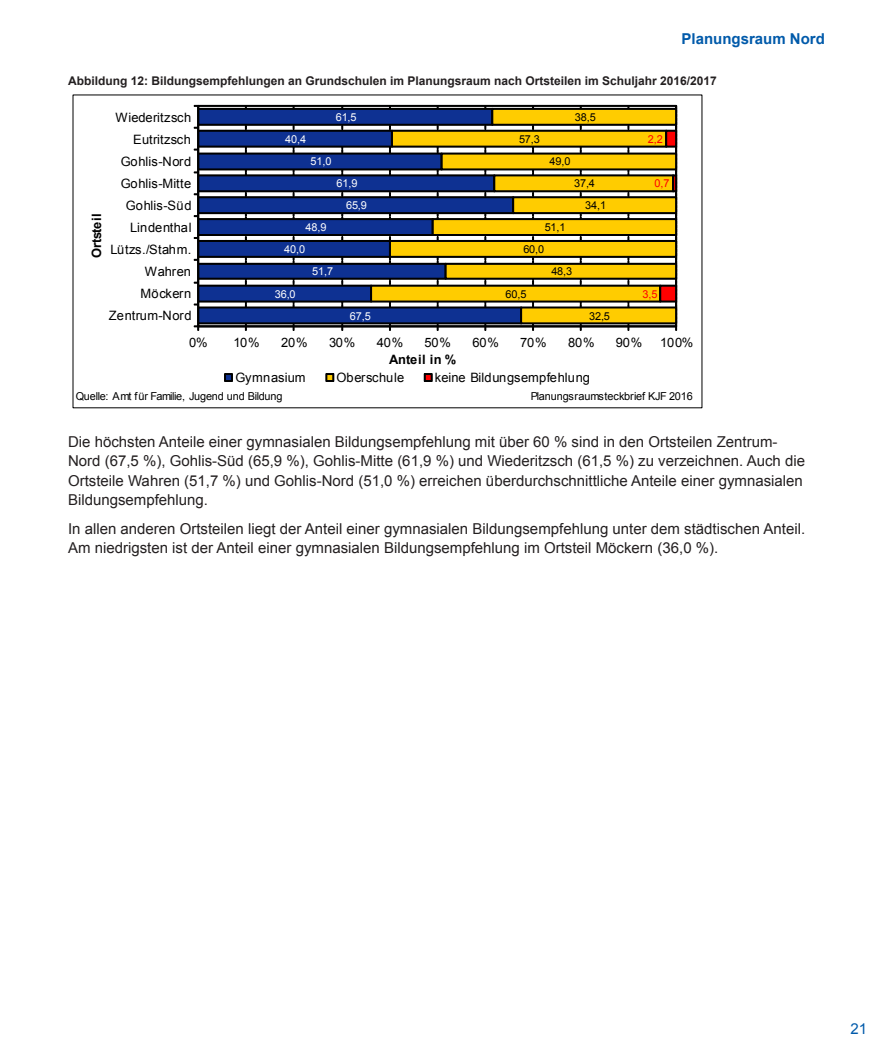
<style>
.page{position:relative;width:893px;height:1063px;background:#fff}
.page>*{position:absolute;margin:0;border:0;box-sizing:border-box;transform-origin:0 0}
.western{font:15px/19.5px "Arial";color:#231f20}
.t1{font:700 15px "Arial";color:#015aaa}
.t2{font:15px "Arial";color:#015aaa}
.t3{font:12.9px "Arial";letter-spacing:.01em;color:#000}
.t4{font:12.9px "Arial";letter-spacing:.03em;color:#000}
.t5{font:700 12.9px "Arial";color:#000}
.Abbildung{font:700 12px "Arial";color:#231f20}
.t6{font:10.95px "Arial";letter-spacing:-.01em;color:#000}
.t7{font:10.95px "Arial";letter-spacing:-.01em;color:#fff}
.t8{font:10.95px "Arial";color:#f00}
</style>
<div class="page">
<svg style="left:194px;top:105px;width:483px;height:226px;background:#7b775d"></svg>
<svg style="left:224px;top:373px;width:9px;height:9px"></svg>
<svg style="left:325px;top:373px;width:10px;height:9px"></svg>
<svg style="left:423px;top:373px;width:10px;height:9px"></svg>
<p class="t1" style="left:682px;top:28px;width:145px">Planungsraum Nord</p>
<p class="Abbildung" style="left:68px;top:73px;width:650px">Abbildung 12: Bildungsempfehlungen an Grundschulen im Planungsraum nach Ortsteilen im Schuljahr 2016/2017</p>
<p class="t3" style="left:116px;top:109px;width:77px">Wiederitzsch</p>
<p class="t7" style="left:336px;top:110px;width:22px">61,5</p>
<p class="t6" style="left:575px;top:110px;width:22px">38,5</p>
<p class="t3" style="left:133px;top:131px;width:59px">Eutritzsch</p>
<p class="t7" style="left:285px;top:132px;width:22px">40,4</p>
<p class="t6" style="left:519px;top:132px;width:22px">57,3</p>
<p class="t8" style="left:648px;top:132px;width:17px">2,2</p>
<p class="t3" style="left:121px;top:153px;width:72px">Gohlis-Nord</p>
<p class="t7" style="left:310px;top:154px;width:22px">51,0</p>
<p class="t6" style="left:550px;top:154px;width:22px">49,0</p>
<p class="t3" style="left:121px;top:175px;width:72px">Gohlis-Mitte</p>
<p class="t7" style="left:337px;top:176px;width:22px">61,9</p>
<p class="t6" style="left:574px;top:176px;width:22px">37,4</p>
<p class="t8" style="left:654px;top:176px;width:17px">0,7</p>
<p class="t3" style="left:126px;top:197px;width:67px">Gohlis-Süd</p>
<p class="t7" style="left:346px;top:198px;width:22px">65,9</p>
<p class="t6" style="left:585px;top:198px;width:22px">34,1</p>
<p class="t5" style="left:88px;top:258px;width:46px;rotate:-90deg">Ortsteil</p>
<p class="t3" style="left:130px;top:219px;width:63px">Lindenthal</p>
<p class="t4" style="left:110px;top:241px;width:83px">Lützs./Stahm.</p>
<p class="t7" style="left:306px;top:220px;width:22px">48,9</p>
<p class="t7" style="left:284px;top:242px;width:22px">40,0</p>
<p class="t6" style="left:545px;top:220px;width:22px">51,1</p>
<p class="t6" style="left:523px;top:242px;width:22px">60,0</p>
<p class="t3" style="left:145px;top:263px;width:47px">Wahren</p>
<p class="t7" style="left:312px;top:264px;width:22px">51,7</p>
<p class="t6" style="left:551px;top:264px;width:22px">48,3</p>
<p class="t3" style="left:141px;top:285px;width:52px">Möckern</p>
<p class="t7" style="left:275px;top:286px;width:22px">36,0</p>
<p class="t6" style="left:505px;top:286px;width:22px">60,5</p>
<p class="t8" style="left:642px;top:286px;width:17px">3,5</p>
<p class="t4" style="left:109px;top:307px;width:84px">Zentrum-Nord</p>
<p class="t7" style="left:350px;top:309px;width:22px">67,5</p>
<p class="t6" style="left:589px;top:309px;width:22px">32,5</p>
<p class="t3" style="left:189px;top:334px;width:20px">0%</p>
<p class="t3" style="left:233px;top:334px;width:28px">10%</p>
<p class="t3" style="left:281px;top:334px;width:28px">20%</p>
<p class="t3" style="left:329px;top:334px;width:28px">30%</p>
<p class="t3" style="left:377px;top:334px;width:28px">40%</p>
<p class="t3" style="left:425px;top:334px;width:28px">50%</p>
<p class="t3" style="left:472px;top:334px;width:28px">60%</p>
<p class="t3" style="left:520px;top:334px;width:28px">70%</p>
<p class="t3" style="left:568px;top:334px;width:28px">80%</p>
<p class="t3" style="left:616px;top:334px;width:28px">90%</p>
<p class="t3" style="left:660px;top:334px;width:35px">100%</p>
<p class="t5" style="left:389px;top:351px;width:69px">Anteil in %</p>
<p class="t3" style="left:235px;top:369px;width:72px">Gymnasium</p>
<p class="t3" style="left:336px;top:369px;width:69px">Oberschule</p>
<p class="t3" style="left:435px;top:369px;width:157px">keine Bildungsempfehlung</p>
<p class="t6" style="left:76px;top:389px;width:208px">Quelle: Amt für Familie, Jugend und Bildung</p>
<p class="t6" style="left:531px;top:389px;width:164px">Planungsraumsteckbrief KJF 2016</p>
<p class="western" style="left:68px;top:432px;width:738px">Die höchsten Anteile einer gymnasialen Bildungsempfehlung mit über 60 % sind in den Ortsteilen Zentrum-Nord (67,5 %), Gohlis-Süd (65,9 %), Gohlis-Mitte (61,9 %) und Wiederitzsch (61,5 %) zu verzeichnen. Auch die Ortsteile Wahren (51,7 %) und Gohlis-Nord (51,0 %) erreichen überdurchschnittliche Anteile einer gymnasialen Bildungsempfehlung.</p>
<p class="western" style="left:68px;top:519px;width:739px">In allen anderen Ortsteilen liegt der Anteil einer gymnasialen Bildungsempfehlung unter dem städtischen Anteil.<br>Am niedrigsten ist der Anteil einer gymnasialen Bildungsempfehlung im Ortsteil Möckern (36,0 %).</p>
<p class="t2" style="left:851px;top:1019px;width:18px">21</p>
</div>
